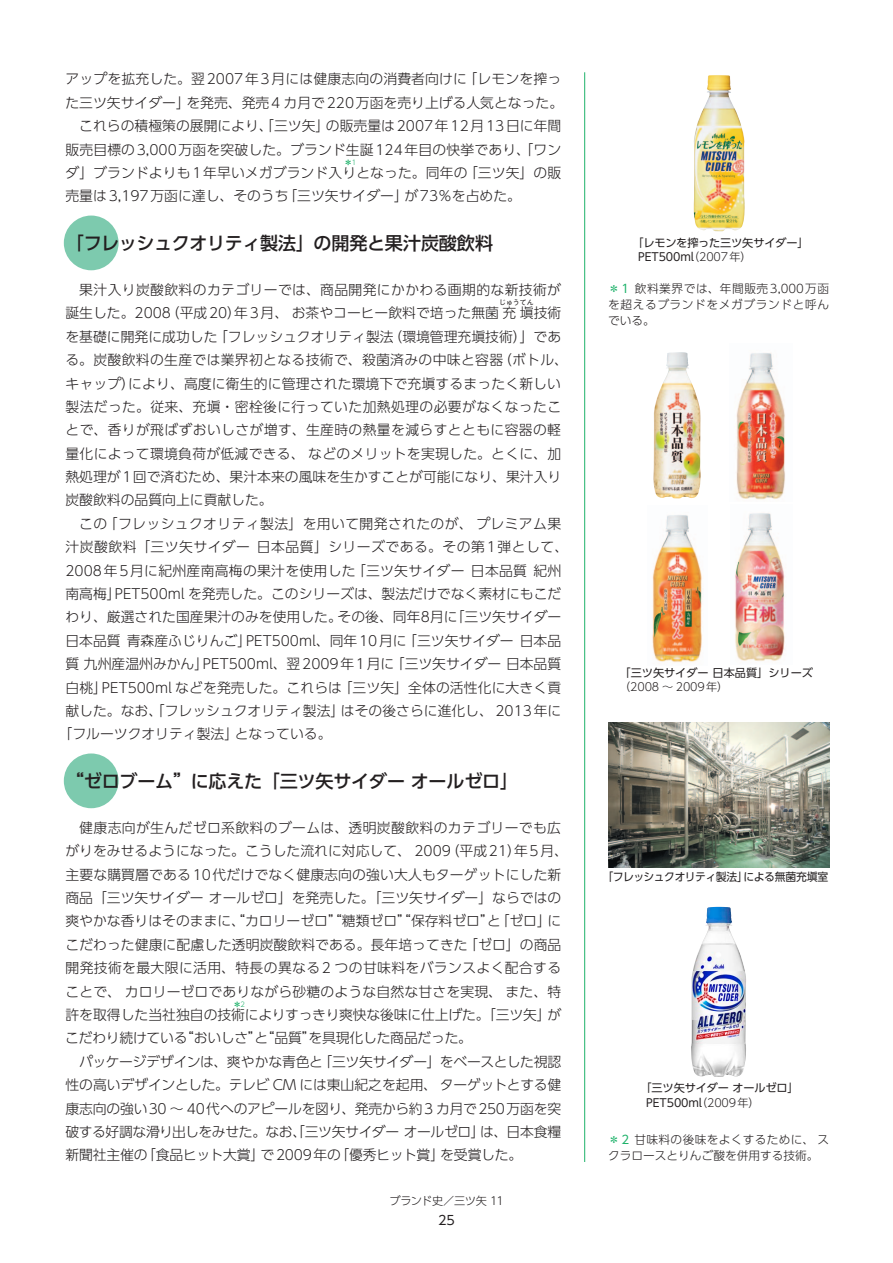
<style>
.page{position:relative;width:893px;height:1263px;background:#fff}
.page>*{position:absolute;margin:0;border:0;box-sizing:border-box;transform-origin:0 0}
.大円{font:300 61.65px "UD Shin Go Pro";color:#7dcaae}
.小見出し{font:500 18px "UD Shin Go Pro";letter-spacing:-.015em;color:#231f20}
._13級22H{font:300 13.8px/23.4px "UD Shin Go Pro";letter-spacing:.005em;color:#231f20}
._13級22H-2{font:300 13.8px/23.4px "UD Shin Go Pro";letter-spacing:.025em;color:#231f20;text-align:right}
._13級22H-3{font:300 13.8px "UD Shin Go Pro";letter-spacing:.035em;color:#231f20}
._13級22H-4{font:300 13.8px "UD Shin Go Pro";letter-spacing:.03em;color:#231f20}
._13級22H-5{font:300 13.8px "UD Shin Go Pro";letter-spacing:-.015em;color:#231f20}
.ポイント{font:12.75px "UD Shin Go Pro";color:#231f20}
.脚注{font:300 11.7px/15.9px "UD Shin Go Pro";letter-spacing:.03em;color:#231f20;text-align:justify}
.脚注-2{font:300 11.7px/15.9px "UD Shin Go Pro";color:#231f20}
.キャプション{font:11.1px "UD Shin Go Pro";letter-spacing:-.015em;color:#231f20}
.キャプション-2{font:11.1px "UD Shin Go Pro";letter-spacing:-.04em;color:#231f20}
.キャプション-3{font:300 11.1px "UD Shin Go Pro";letter-spacing:-.015em;color:#231f20}
.柱{font:300 11.1px "UD Shin Go Pro";letter-spacing:-.03em;color:#231f20}
._13級22H-6{font:300 6.9px "UD Shin Go Pro";color:#231f20}
._13級22H-7{font:300 6.9px "UD Shin Go Pro";color:#1eb26a}
.s1{font-weight:300}
.s2{font-weight:400;color:#1eb26a}
</style>
<div class="page">
<hr style="left:584px;top:72px;width:1px;height:1090px;background:#1eb26a">
<img style="left:653px;top:352px;width:48px;height:147px">
<img style="left:736px;top:353px;width:49px;height:147px">
<img style="left:652px;top:515px;width:50px;height:148px">
<img style="left:735px;top:513px;width:50px;height:148px">
<img style="left:694px;top:75px;width:51px;height:156px">
<img style="left:608px;top:723px;width:221px;height:144px">
<img style="left:691px;top:907px;width:55px;height:170px">
<p class="_13級22H" style="left:65px;top:67px;width:499px">アップを拡充した。翌2007年3月には健康志向の消費者向けに「レモンを搾った三ツ矢サイダー」を発売、発売4 カ月で220万函を売り上げる人気となった。</p>
<p class="_13級22H" style="left:65px;top:114px;width:497px;text-align:justify;text-indent:14px">これらの積極策の展開により、「三ツ矢」の販売量は2007年12月13日に年間販売目標の3,000万函を突破した。ブランド生誕124年目の快挙であり、「ワンダ」ブランドよりも1年早いメガブランド入りとなった。同年の「三ツ矢」の販</p>
<p class="_13級22H-7" style="left:345px;top:157px;width:13px">＊1</p>
<p class="_13級22H" style="left:65px;top:184px;width:457px">売量は3,197万函に達し、そのうち「三ツ矢サイダー」が73％を占めた。</p>
<p class="大円" style="left:60px;top:193px;width:63px">●</p>
<p class="小見出し" style="left:66px;top:228px;width:429px">「フレッシュクオリティ製法」の開発と果汁炭酸飲料</p>
<p class="_13級22H-2" style="left:65px;top:277px;width:497px">果汁入り炭酸飲料のカテゴリーでは、商品開発にかかわる画期的な新技術が誕生した。2008（平成20）年3月、お茶やコーヒー飲料で培った無菌充塡技術</p>
<p class="_13級22H-6" style="left:499px;top:297px;width:36px">じゅうてん</p>
<p class="_13級22H" style="left:65px;top:324px;width:504px">を基礎に開発に成功した「フレッシュクオリティ製法（環境管理充塡技術）」である。炭酸飲料の生産では業界初となる技術で、殺菌済みの中味と容器（ボトル、キャップ）により、高度に衛生的に管理された環境下で充塡するまったく新しい製法だった。従来、充塡・密栓後に行っていた加熱処理の必要がなくなったことで、香りが飛ばずおいしさが増す、生産時の熱量を減らすとともに容器の軽量化によって環境負荷が低減できる、などのメリットを実現した。とくに、加熱処理が1回で済むため、果汁本来の風味を生かすことが可能になり、果汁入り炭酸飲料の品質向上に貢献した。</p>
<p class="_13級22H-4" style="left:79px;top:512px;width:483px">この「フレッシュクオリティ製法」を用いて開発されたのが、プレミアム果</p>
<p class="_13級22H-3" style="left:65px;top:536px;width:504px">汁炭酸飲料「三ツ矢サイダー 日本品質」シリーズである。その第1弾として、</p>
<p class="_13級22H" style="left:65px;top:558px;width:497px">2008年5月に紀州産南高梅の果汁を使用した「三ツ矢サイダー 日本品質 紀州</p>
<p class="_13級22H" style="left:65px;top:581px;width:497px">南高梅」PET500ml を発売した。このシリーズは、製法だけでなく素材にもこだ</p>
<p class="_13級22H" style="left:65px;top:605px;width:497px">わり、厳選された国産果汁のみを使用した。その後、同年8月に「三ツ矢サイダー</p>
<p class="_13級22H" style="left:65px;top:628px;width:497px">日本品質 青森産ふじりんご」PET500ml、同年10月に「三ツ矢サイダー 日本品</p>
<p class="_13級22H" style="left:65px;top:652px;width:497px">質 九州産温州みかん」PET500ml、翌2009年1月に「三ツ矢サイダー 日本品質</p>
<p class="_13級22H" style="left:65px;top:675px;width:497px">白桃」PET500ml などを発売した。これらは「三ツ矢」全体の活性化に大きく貢</p>
<p class="_13級22H" style="left:65px;top:698px;width:497px">献した。なお、「フレッシュクオリティ製法」はその後さらに進化し、 2013年に</p>
<p class="_13級22H" style="left:59px;top:722px;width:274px">「フルーツクオリティ製法」となっている。</p>
<p class="大円" style="left:60px;top:731px;width:63px">●</p>
<p class="小見出し" style="left:66px;top:766px;width:454px">“ゼロブーム”に応えた「三ツ矢サイダーオールゼロ」</p>
<p class="_13級22H" style="left:65px;top:815px;width:504px;text-align:center">健康志向が生んだゼロ系飲料のブームは、透明炭酸飲料のカテゴリーでも広<br>がりをみせるようになった。こうした流れに対応して、 2009（平成21）年5月、主要な購買層である10代だけでなく健康志向の強い大人もターゲットにした新商品「三ツ矢サイダー オールゼロ」を発売した。「三ツ矢サイダー」ならではの爽やかな香りはそのままに、“カロリーゼロ”“糖類ゼロ”“保存料ゼロ”と「ゼロ」にこだわった健康に配慮した透明炭酸飲料である。長年培ってきた「ゼロ」の商品開発技術を最大限に活用、特長の異なる2 つの甘味料をバランスよく配合することで、カロリーゼロでありながら砂糖のような自然な甘さを実現、また、特許を取得した当社独自の技術によりすっきり爽快な後味に仕上げた。「三ツ矢」が</p>
<p class="_13級22H-7" style="left:234px;top:999px;width:13px">＊2</p>
<p class="_13級22H-5" style="left:65px;top:1027px;width:408px">こだわり続けている“おいしさ”と“品質”を具現化した商品だった。</p>
<p class="_13級22H" style="left:65px;top:1049px;width:497px;text-align:justify;text-indent:14px">パッケージデザインは、爽やかな青色と「三ツ矢サイダー」をベースとした視認性の高いデザインとした。テレビ CM には東山紀之を起用、ターゲットとする健康志向の強い30 ～ 40代へのアピールを図り、発売から約3 カ月で250万函を突破する好調な滑り出しをみせた。なお、「三ツ矢サイダー オールゼロ」は、日本食糧新聞社主催の「食品ヒット大賞」で2009年の「優秀ヒット賞」を受賞した。</p>
<p class="柱" style="left:389px;top:1191px;width:116px">ブランド史／三ツ矢 11</p>
<p class="ポイント" style="left:438px;top:1210px;width:18px">25</p>
<p class="キャプション" style="left:632px;top:233px;width:178px">「レモンを搾った三ツ矢サイダー」</p>
<p class="キャプション" style="left:638px;top:248px;width:115px">PET500ml<span class="s1">（2007年）</span></p>
<p class="脚注" style="left:608px;top:280px;width:223px"><span class="s2">＊1</span> 飲料業界では、年間販売3,000万函を超えるブランドをメガブランドと呼んでいる。</p>
<p class="キャプション" style="left:619px;top:663px;width:195px">「三ツ矢サイダー 日本品質」シリーズ</p>
<p class="キャプション-3" style="left:619px;top:678px;width:111px">（2008 ～ 2009年）</p>
<p class="キャプション-2" style="left:602px;top:868px;width:228px">「フレッシュクオリティ製法」による無菌充塡室</p>
<p class="キャプション" style="left:640px;top:1078px;width:160px">「三ツ矢サイダー オールゼロ」</p>
<p class="キャプション" style="left:646px;top:1093px;width:115px">PET500ml<span class="s1">（2009年）</span></p>
<p class="脚注-2" style="left:608px;top:1131px;width:223px"><span class="s2">＊2</span> 甘味料の後味をよくするために、スクラロースとりんご酸を併用する技術。</p>
</div>
